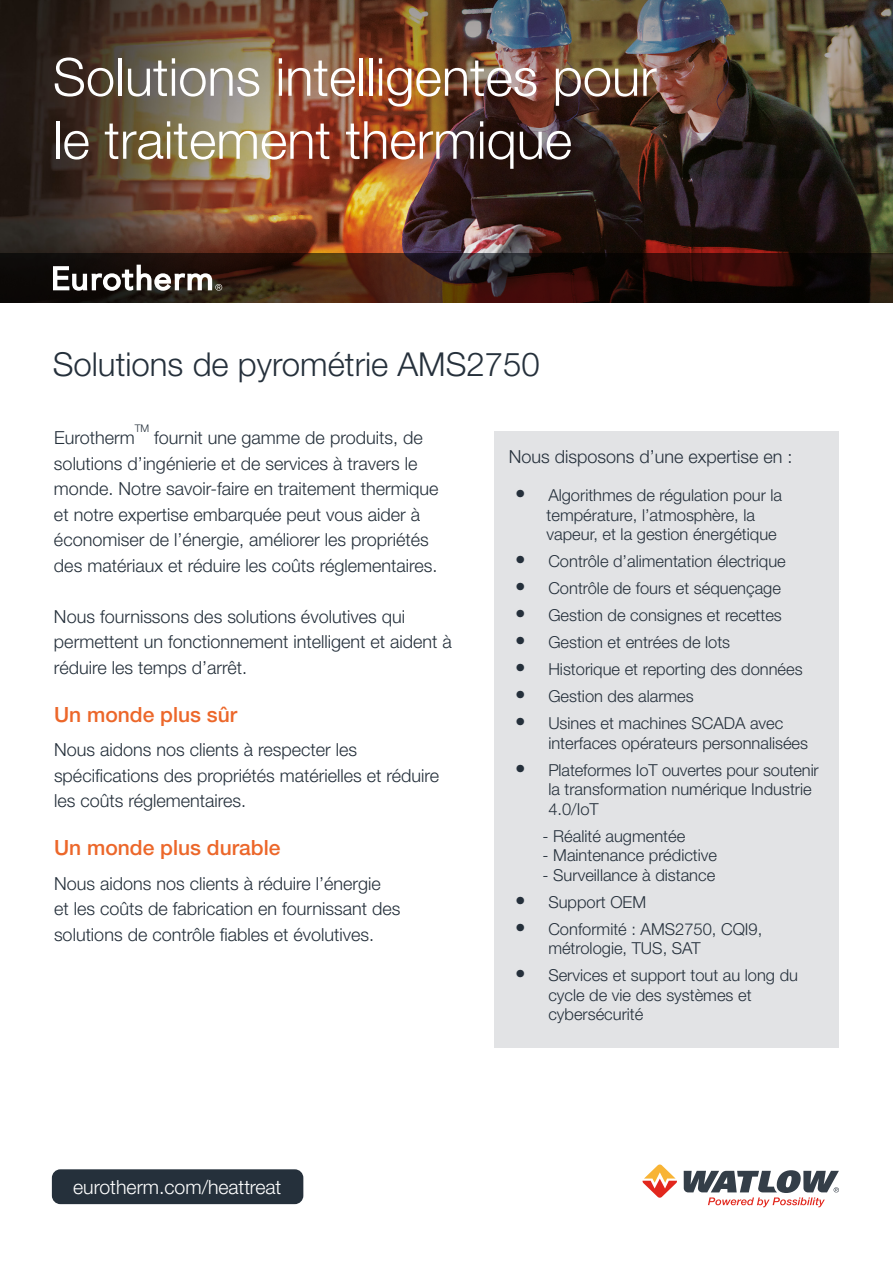
<style>
.page{position:relative;width:893px;height:1263px;background:#fff}
.page>*{position:absolute;margin:0;border:0;box-sizing:border-box;transform-origin:0 0}
.t1{font:300 52.5px/63px "Helvetica Neue LT Std";color:#fff}
.t2{font:300 33px "Helvetica Neue LT Std";color:#25303b}
.t3{font:500 21px "Helvetica Neue LT Std";color:#ec672a}
.t4{font:300 19.5px "Helvetica Neue LT Std";color:#fff}
.t5{font:300 18px/25.5px "Helvetica Neue LT Std";color:#25303b}
.t6{font:300 16.5px/19.5px "Helvetica Neue LT Std";color:#25303b}
.t7{font:300 10.5px "Helvetica Neue LT Std";color:#25303b}
.s1{font-size:21px}
</style>
<div class="page">
<img style="left:0;top:0;width:892px;height:253px">
<svg style="left:0;top:253px;width:893px;height:50px;background:#29140d"></svg>
<svg style="left:53px;top:265px;width:169px;height:26px"></svg>
<div style="left:494px;top:432px;width:345px;height:616px;background:#e2e3e5"></div>
<svg style="left:642px;top:1164px;width:35px;height:34px"></svg>
<svg style="left:684px;top:1170px;width:155px;height:37px"></svg>
<div style="left:52px;top:1169px;width:251px;height:35px;background:#25303b;border-radius:9px"></div>
<h1 class="t1" style="left:53px;top:44px;width:605px">Solutions intelligentes pour le traitement thermique</h1>
<h2 class="t2" style="left:53px;top:344px;width:489px">Solutions de pyrométrie AMS2750</h2>
<p class="t7" style="left:135px;top:422px;width:16px">TM</p>
<p class="t5" style="left:54px;top:425px;width:386px;text-indent:100px">fournit une gamme de produits, de solutions d’ingénierie et de services à travers le monde. Notre savoir-faire en traitement thermique et notre expertise embarquée peut vous aider à économiser de l’énergie, améliorer les propriétés des matériaux et réduire les coûts réglementaires.</p>
<p class="t5" style="left:54px;top:603px;width:399px">Nous fournissons des solutions évolutives qui permettent un fonctionnement intelligent et aident à réduire les temps d’arrêt.</p>
<p class="t3" style="left:54px;top:702px;width:185px">Un monde plus sûr</p>
<p class="t5" style="left:54px;top:737px;width:387px">Nous aidons nos clients à respecter les spécifications des propriétés matérielles et réduire les coûts réglementaires.</p>
<p class="t3" style="left:54px;top:835px;width:228px">Un monde plus durable</p>
<p class="t5" style="left:54px;top:870px;width:348px">Nous aidons nos clients à réduire l’énergie<br>et les coûts de fabrication en fournissant des solutions de contrôle fiables et évolutives.</p>
<p class="t5" style="left:54px;top:425px;width:82px">Eurotherm</p>
<p class="t5" style="left:509px;top:444px;width:285px">Nous disposons d’une expertise en :</p>
<p class="t6" style="left:547px;top:485px;width:237px;text-indent:-32px"><span class="s1">•</span> Algorithmes de régulation pour la température, l’atmosphère, la vapeur, et la gestion énergétique</p>
<p class="t6" style="left:515px;top:551px;width:272px"><span class="s1">•</span> Contrôle d’alimentation électrique</p>
<p class="t6" style="left:515px;top:578px;width:267px"><span class="s1">•</span> Contrôle de fours et séquençage</p>
<p class="t6" style="left:515px;top:605px;width:268px"><span class="s1">•</span> Gestion de consignes et recettes</p>
<p class="t6" style="left:515px;top:632px;width:217px"><span class="s1">•</span> Gestion et entrées de lots</p>
<p class="t6" style="left:515px;top:659px;width:289px"><span class="s1">•</span> Historique et reporting des données</p>
<p class="t6" style="left:515px;top:686px;width:180px"><span class="s1">•</span> Gestion des alarmes</p>
<p class="t6" style="left:548px;top:713px;width:261px;text-indent:-33px"><span class="s1">•</span> Usines et machines SCADA avec interfaces opérateurs personnalisées</p>
<p class="t6" style="left:548px;top:760px;width:272px;text-indent:-33px"><span class="s1">•</span> Plateformes IoT ouvertes pour soutenir la transformation numérique Industrie<br>4.0/IoT</p>
<p class="t6" style="left:543px;top:826px;width:144px">- Réalité augmentée</p>
<p class="t6" style="left:543px;top:845px;width:176px">- Maintenance prédictive</p>
<p class="t6" style="left:543px;top:865px;width:174px">- Surveillance à distance</p>
<p class="t6" style="left:515px;top:892px;width:133px"><span class="s1">•</span> Support OEM</p>
<p class="t6" style="left:548px;top:919px;width:215px;text-indent:-33px"><span class="s1">•</span> Conformité : AMS2750, CQI9, métrologie, TUS, SAT</p>
<p class="t6" style="left:548px;top:965px;width:251px;text-indent:-33px"><span class="s1">•</span> Services et support tout au long du cycle de vie des systèmes et cybersécurité</p>
<p class="t4" style="left:73px;top:1175px;width:210px">eurotherm.com/heattreat</p>
</div>
